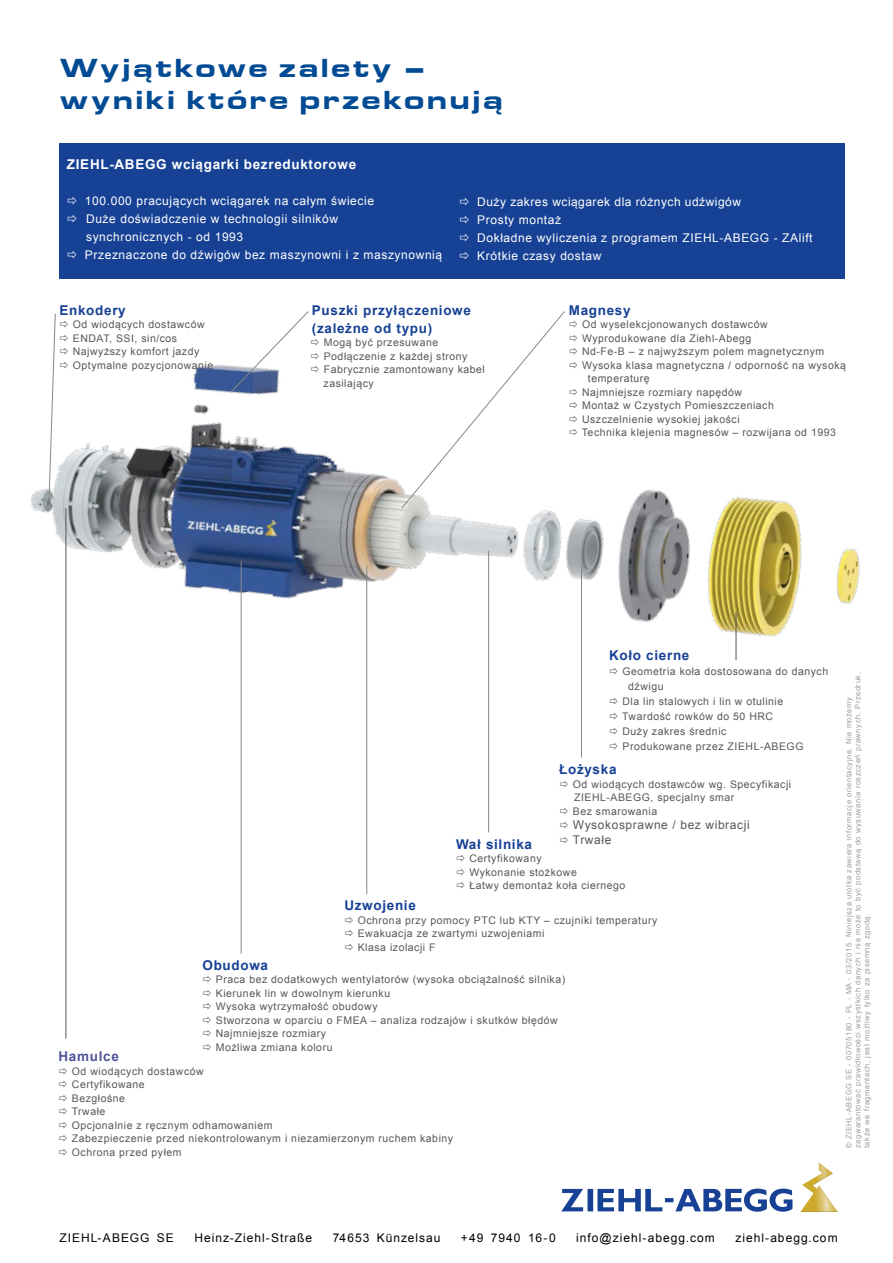
<style>
.page{position:relative;width:893px;height:1263px;background:#fff}
.page>*{position:absolute;margin:0;border:0;box-sizing:border-box;transform-origin:0 0}
.CB_AF_Title{font:900 27px "Eurostile Ext";letter-spacing:.065em;color:#004b93}
.t1{font:700 13.5px/18px "Arial";letter-spacing:.05em;color:#164194}
.t2{font:700 13.5px "Arial";letter-spacing:.05em;color:#fff}
.t3{font:700 13.5px "Arial";letter-spacing:.05em;color:#505398}
.t4{font:12px/18px "Arial";letter-spacing:.05em;color:#fff}
.t5{font:12px "Arial";letter-spacing:.085em;color:#000}
.t6{font:12px "Arial";letter-spacing:.05em;color:#575756}
.t7{font:10.5px/13.5px "Arial";letter-spacing:.05em;color:#575756}
.t8{font:7.5px/9px "Arial";letter-spacing:.075em;color:#9d9d9c}
</style>
<div class="page">
<img style="left:30px;top:227px;width:830px;height:573px">
<svg style="left:561px;top:1188px;width:231px;height:24px"></svg>
<hr style="left:800px;top:1212px;width:38px;height:1px;background:#000">
<svg style="left:800px;top:1162px;width:38px;height:50px"></svg>
<div style="left:60px;top:143px;width:785px;height:136px;background:#164194"></div>
<hr style="left:581px;top:564px;width:1px;height:193px;background:#878787">
<hr style="left:736px;top:612px;width:1px;height:48px;background:#575756">
<hr style="left:241px;top:561px;width:1px;height:393px;background:#878787">
<hr style="left:66px;top:508px;width:1px;height:531px;background:#575756">
<hr style="left:366px;top:566px;width:1px;height:328px;background:#878787">
<hr style="left:488px;top:551px;width:1px;height:281px;background:#878787">
<svg style="left:231px;top:310px;width:88px;height:82px"></svg>
<svg style="left:401px;top:310px;width:176px;height:199px"></svg>
<svg style="left:560px;top:780px;width:8px;height:7px"></svg>
<svg style="left:610px;top:668px;width:8px;height:7px"></svg>
<svg style="left:610px;top:698px;width:8px;height:7px"></svg>
<svg style="left:610px;top:713px;width:8px;height:7px"></svg>
<svg style="left:610px;top:728px;width:8px;height:7px"></svg>
<svg style="left:610px;top:743px;width:8px;height:7px"></svg>
<svg style="left:48px;top:313px;width:20px;height:191px"></svg>
<p class="CB_AF_Title" style="left:60px;top:48px;width:370px">Wyjątkowe zalety –</p>
<p class="CB_AF_Title" style="left:60px;top:80px;width:445px">wyniki które przekonują</p>
<p class="t2" style="left:67px;top:156px;width:291px">ZIEHL-ABEGG wciągarki bezreduktorowe</p>
<p class="t4" style="left:85px;top:192px;width:291px">100.000 pracujących wciągarek na całym świecie</p>
<p class="t4" style="left:86px;top:210px;width:254px">Duże doświadczenie w technologii silników synchronicznych - od 1993</p>
<p class="t4" style="left:85px;top:246px;width:359px">Przeznaczone do dźwigów bez maszynowni i z maszynownią</p>
<p class="t4" style="left:477px;top:193px;width:265px">Duży zakres wciągarek dla różnych udźwigów</p>
<p class="t4" style="left:477px;top:211px;width:85px">Prosty montaż</p>
<p class="t4" style="left:477px;top:229px;width:337px">Dokładne wyliczenia z programem ZIEHL-ABEGG - ZAlift</p>
<p class="t4" style="left:477px;top:247px;width:126px">Krótkie czasy dostaw</p>
<p class="t1" style="left:60px;top:302px;width:68px">Enkodery</p>
<p class="t7" style="left:73px;top:318px;width:133px">Od wiodących dostawców</p>
<p class="t7" style="left:73px;top:332px;width:106px">ENDAT, SSI, sin/cos</p>
<p class="t7" style="left:73px;top:345px;width:128px">Najwyższy komfort jazdy</p>
<p class="t7" style="left:73px;top:359px;width:142px">Optymalne pozycjonowanie</p>
<p class="t1" style="left:312px;top:302px;width:161px">Puszki przyłączeniowe (zależne od typu)</p>
<p class="t7" style="left:324px;top:336px;width:116px">Mogą być przesuwane</p>
<p class="t7" style="left:324px;top:350px;width:145px">Podłączenie z każdej strony</p>
<p class="t7" style="left:324px;top:363px;width:163px">Fabrycznie zamontowany kabel zasilający</p>
<p class="t1" style="left:569px;top:302px;width:63px">Magnesy</p>
<p class="t7" style="left:582px;top:318px;width:187px">Od wyselekcjonowanych dostawców</p>
<p class="t7" style="left:582px;top:332px;width:171px">Wyprodukowane dla Ziehl-Abegg</p>
<p class="t7" style="left:582px;top:345px;width:244px">Nd-Fe-B – z najwyższym polem magnetycznym</p>
<p class="t7" style="left:588px;top:359px;width:260px;text-indent:-6px">Wysoka klasa magnetyczna / odporność na wysoką temperaturę</p>
<p class="t7" style="left:582px;top:386px;width:162px">Najmniejsze rozmiary napędów</p>
<p class="t7" style="left:582px;top:399px;width:193px">Montaż w Czystych Pomieszczeniach</p>
<p class="t7" style="left:582px;top:413px;width:159px">Uszczelnienie wysokiej jakości</p>
<p class="t7" style="left:582px;top:426px;width:256px">Technika klejenia magnesów – rozwijana od 1993</p>
<p class="t1" style="left:609px;top:647px;width:82px">Koło cierne</p>
<p class="t7" style="left:628px;top:664px;width:201px;line-height:15px;text-indent:-6px">Geometria koła dostosowana do danych dźwigu</p>
<p class="t7" style="left:622px;top:695px;width:162px">Dla lin stalowych i lin w otulinie</p>
<p class="t7" style="left:622px;top:710px;width:152px">Twardość rowków do 50 HRC</p>
<p class="t7" style="left:622px;top:725px;width:105px">Duży zakres średnic</p>
<p class="t7" style="left:622px;top:740px;width:183px">Produkowane przez ZIEHL-ABEGG</p>
<p class="t1" style="left:559px;top:761px;width:59px">Łożyska</p>
<p class="t7" style="left:573px;top:777px;width:220px">Od wiodących dostawców wg. Specyfikacji</p>
<p class="t7" style="left:574px;top:791px;width:162px">ZIEHL-ABEGG, specjalny smar</p>
<p class="t7" style="left:573px;top:804px;width:86px">Bez smarowania</p>
<p class="t6" style="left:573px;top:817px;width:178px">Wysokosprawne / bez wibracji</p>
<p class="t6" style="left:573px;top:831px;width:40px">Trwałe</p>
<p class="t1" style="left:456px;top:835px;width:78px">Wał silnika</p>
<p class="t7" style="left:469px;top:852px;width:74px">Certyfikowany</p>
<p class="t7" style="left:469px;top:865px;width:109px">Wykonanie stożkowe</p>
<p class="t7" style="left:469px;top:879px;width:157px">Łatwy demontaż koła ciernego</p>
<p class="t1" style="left:344px;top:897px;width:73px">Uzwojenie</p>
<p class="t7" style="left:358px;top:913px;width:301px">Ochrona przy pomocy PTC lub KTY – czujniki temperatury</p>
<p class="t7" style="left:358px;top:927px;width:188px">Ewakuacja ze zwartymi uzwojeniami</p>
<p class="t7" style="left:358px;top:940px;width:79px">Klasa izolacji F</p>
<p class="t1" style="left:202px;top:956px;width:67px">Obudowa</p>
<p class="t7" style="left:216px;top:973px;width:351px">Praca bez dodatkowych wentylatorów (wysoka obciążalność silnika)</p>
<p class="t7" style="left:216px;top:986px;width:176px">Kierunek lin w dowolnym kierunku</p>
<p class="t7" style="left:216px;top:1000px;width:163px">Wysoka wytrzymałość obudowy</p>
<p class="t7" style="left:216px;top:1013px;width:343px">Stworzona w oparciu o FMEA – analiza rodzajów i skutków błędów</p>
<p class="t7" style="left:216px;top:1027px;width:112px">Najmniejsze rozmiary</p>
<p class="t7" style="left:216px;top:1040px;width:118px">Możliwa zmiana koloru</p>
<p class="t3" style="left:59px;top:1047px;width:62px">Hamulce</p>
<p class="t7" style="left:72px;top:1064px;width:133px">Od wiodących dostawców</p>
<p class="t7" style="left:72px;top:1078px;width:74px">Certyfikowane</p>
<p class="t7" style="left:72px;top:1091px;width:55px">Bezgłośne</p>
<p class="t7" style="left:72px;top:1105px;width:35px">Trwałe</p>
<p class="t7" style="left:72px;top:1118px;width:202px">Opcjonalnie z ręcznym odhamowaniem</p>
<p class="t7" style="left:72px;top:1132px;width:383px">Zabezpieczenie przed niekontrolowanym i niezamierzonym ruchem kabiny</p>
<p class="t7" style="left:72px;top:1145px;width:111px">Ochrona przed pyłem</p>
<p class="t8" style="left:844px;top:1148px;width:477px;rotate:-90deg">© ZIEHL-ABEGG SE - 00705180 - PL - MA - 03/2015. Niniejsza ulotka zawiera informacje orientacyjne. Nie możemy zagwarantować prawidłowości wszystkich danych i nie może to być podstawą do wysuwania roszczeń prawnych. Przedruk, także we fragmentach, jest możliwy tylko za pisemną zgodą.</p>
<p class="t5" style="left:60px;top:1230px;width:116px">ZIEHL-ABEGG SE</p>
<p class="t5" style="left:194px;top:1230px;width:119px">Heinz-Ziehl-Straße</p>
<p class="t5" style="left:333px;top:1230px;width:109px">74653 Künzelsau</p>
<p class="t5" style="left:461px;top:1230px;width:96px">+49 7940 16-0</p>
<p class="t5" style="left:576px;top:1230px;width:140px">info@ziehl-abegg.com</p>
<p class="t5" style="left:735px;top:1230px;width:104px">ziehl-abegg.com</p>
</div>
